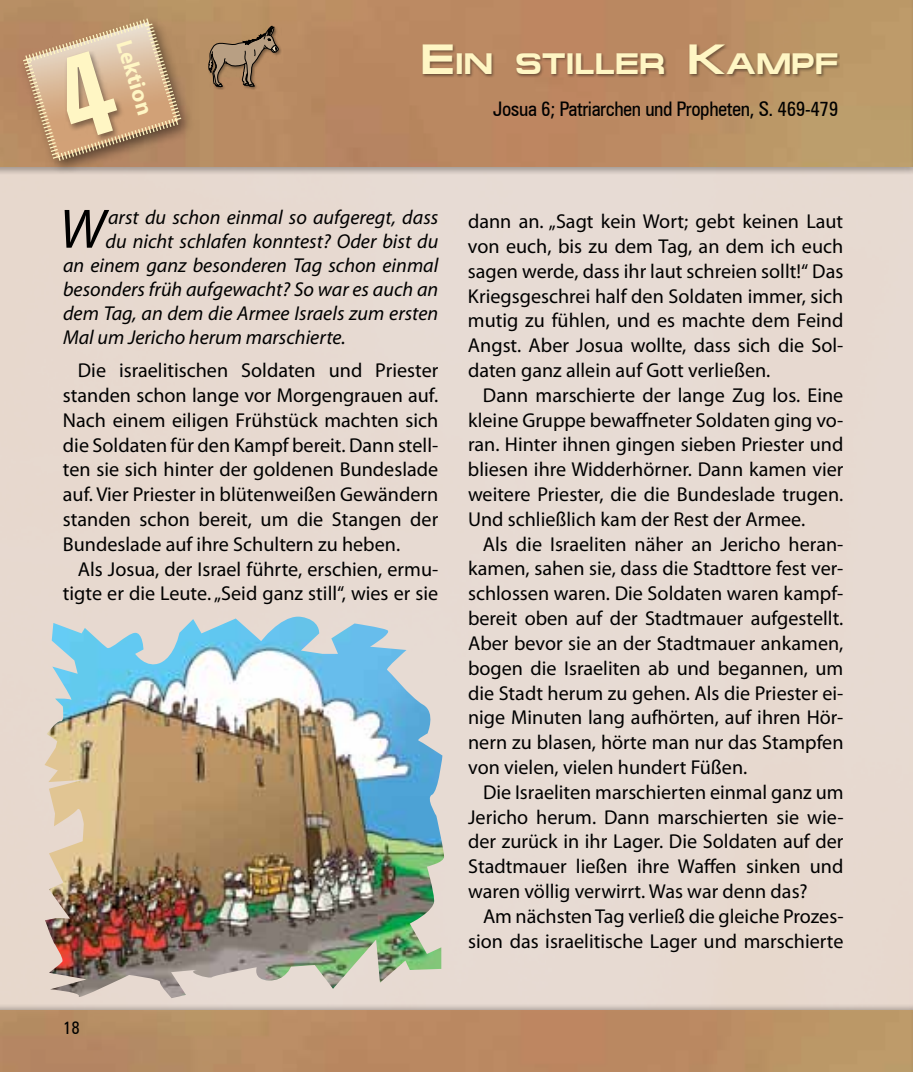
<style>
.page{position:relative;width:913px;height:1072px;background:#fff}
.page>*{position:absolute;margin:0;border:0;box-sizing:border-box;transform-origin:0 0}
.t1{font:italic 56px "Myriad Pro";color:#000}
.t2{font:700 29.4px "Micado";letter-spacing:-.005em;color:#fff6c4}
.t3{font:700 22.75px "Myriad Pro";color:#fff6c4}
.t4{font:20.12px/24.8px "Myriad Pro";color:#000;text-align:justify}
.t5{font:italic 20.12px "Myriad Pro";color:#000}
.t6{font:condensed 20.12px "Zurich BT";letter-spacing:-.02em;color:#000}
.t7{font:condensed 17.5px "Zurich BT";color:#000}
.s1{font-size:42px}
</style>
<div class="page">
<div style="left:0;top:0;width:913px;height:174px;background:#000;opacity:.3"></div>
<img style="left:0;top:0;width:910px;height:167px">
<hr style="left:910px;top:0;width:3px;height:174px;background:#ba9868">
<div style="left:0;top:1002px;width:913px;height:69px;background:#000;opacity:.3"></div>
<img style="left:0;top:1010px;width:910px;height:61px">
<hr style="left:910px;top:1002px;width:3px;height:69px;background:#000;opacity:.3">
<div style="left:208px;top:25px;width:73px;height:65px;background:#000;opacity:.4"></div>
<svg style="left:209px;top:26px;width:69px;height:61px;background:#9d7e5e"></svg>
<div style="left:17px;top:13px;width:177px;height:161px;background:#000;opacity:.5"></div>
<div style="left:422px;top:44px;width:418px;height:33px;background:#000;opacity:.4"></div>
<img style="left:45px;top:616px;width:399px;height:383px">
<svg style="left:22px;top:17px;width:161px;height:145px;background:#be9a79"></svg>
<p class="t3" style="left:138px;top:36px;width:79px;rotate:73deg">Lektion</p>
<h2 class="t2" style="left:420px;top:47px;width:417px"><span class="s1">E</span>IN STILLER <span class="s1">K</span>AMPF</h2>
<p class="t6" style="left:493px;top:96px;width:347px">Josua 6; Patriarchen und Propheten, S. 469-479</p>
<h1 class="t1" style="left:59px;top:194px;width:48px">W</h1>
<p class="t5" style="left:108px;top:204px;width:332px">arst du schon einmal so aufgeregt, dass</p>
<p class="t5" style="left:106px;top:228px;width:334px">du nicht schlafen konntest? Oder bist du</p>
<p class="t5" style="left:63px;top:253px;width:377px">an einem ganz besonderen Tag schon einmal</p>
<p class="t5" style="left:63px;top:277px;width:377px">besonders früh aufgewacht? So war es auch an</p>
<p class="t5" style="left:63px;top:301px;width:377px">dem Tag, an dem die Armee Israels zum ersten</p>
<p class="t5" style="left:63px;top:325px;width:284px">Mal um Jericho herum marschierte.</p>
<p class="t4" style="left:63px;top:358px;width:377px;text-indent:15px">Die israelitischen Soldaten und Priester standen schon lange vor Morgengrauen auf.<br>Nach einem eiligen Frühstück machten sich die Soldaten für den Kampf bereit. Dann stell&shy;ten sie sich hinter der goldenen Bundeslade auf. Vier Priester in blütenweißen Gewändern standen schon bereit, um die Stangen der Bundeslade auf ihre Schultern zu heben.</p>
<p class="t4" style="left:63px;top:556px;width:377px;text-align:right">Als Josua, der Israel führte, erschien, ermu&shy;tigte er die Leute.„Seid ganz still“, wies er sie</p>
<p class="t7" style="left:63px;top:1017px;width:18px">18</p>
<p class="t4" style="left:468px;top:209px;width:377px">dann an. „Sagt kein Wort; gebt keinen Laut von euch, bis zu dem Tag, an dem ich euch sagen werde, dass ihr laut schreien sollt!“ Das Kriegsgeschrei half den Soldaten immer, sich mutig zu fühlen, und es machte dem Feind Angst. Aber Josua wollte, dass sich die Sol&shy;daten ganz allein auf Gott verließen.</p>
<p class="t4" style="left:468px;top:382px;width:377px;text-indent:15px">Dann marschierte der lange Zug los. Eine kleine Gruppe bewaffneter Soldaten ging vo&shy;ran. Hinter ihnen gingen sieben Priester und bliesen ihre Widderhörner. Dann kamen vier weitere Priester, die die Bundeslade trugen.<br>Und schließlich kam der Rest der Armee.</p>
<p class="t4" style="left:468px;top:531px;width:377px;text-indent:15px">Als die Israeliten näher an Jericho heran&shy;kamen, sahen sie, dass die Stadttore fest ver&shy;schlossen waren. Die Soldaten waren kampf&shy;bereit oben auf der Stadtmauer aufgestellt.<br>Aber bevor sie an der Stadtmauer ankamen, bogen die Israeliten ab und begannen, um die Stadt herum zu gehen. Als die Priester ei&shy;nige Minuten lang aufhörten, auf ihren Hör&shy;nern zu blasen, hörte man nur das Stampfen von vielen, vielen hundert Füßen.</p>
<p class="t4" style="left:468px;top:779px;width:377px;text-indent:15px">Die Israeliten marschierten einmal ganz um Jericho herum. Dann marschierten sie wie&shy;der zurück in ihr Lager. Die Soldaten auf der Stadtmauer ließen ihre Waffen sinken und waren völlig verwirrt. Was war denn das?</p>
<p class="t4" style="left:468px;top:903px;width:377px;text-align:right">Am nächstenTag verließ die gleiche Prozes&shy;sion das israelitische Lager und marschierte</p>
</div>
